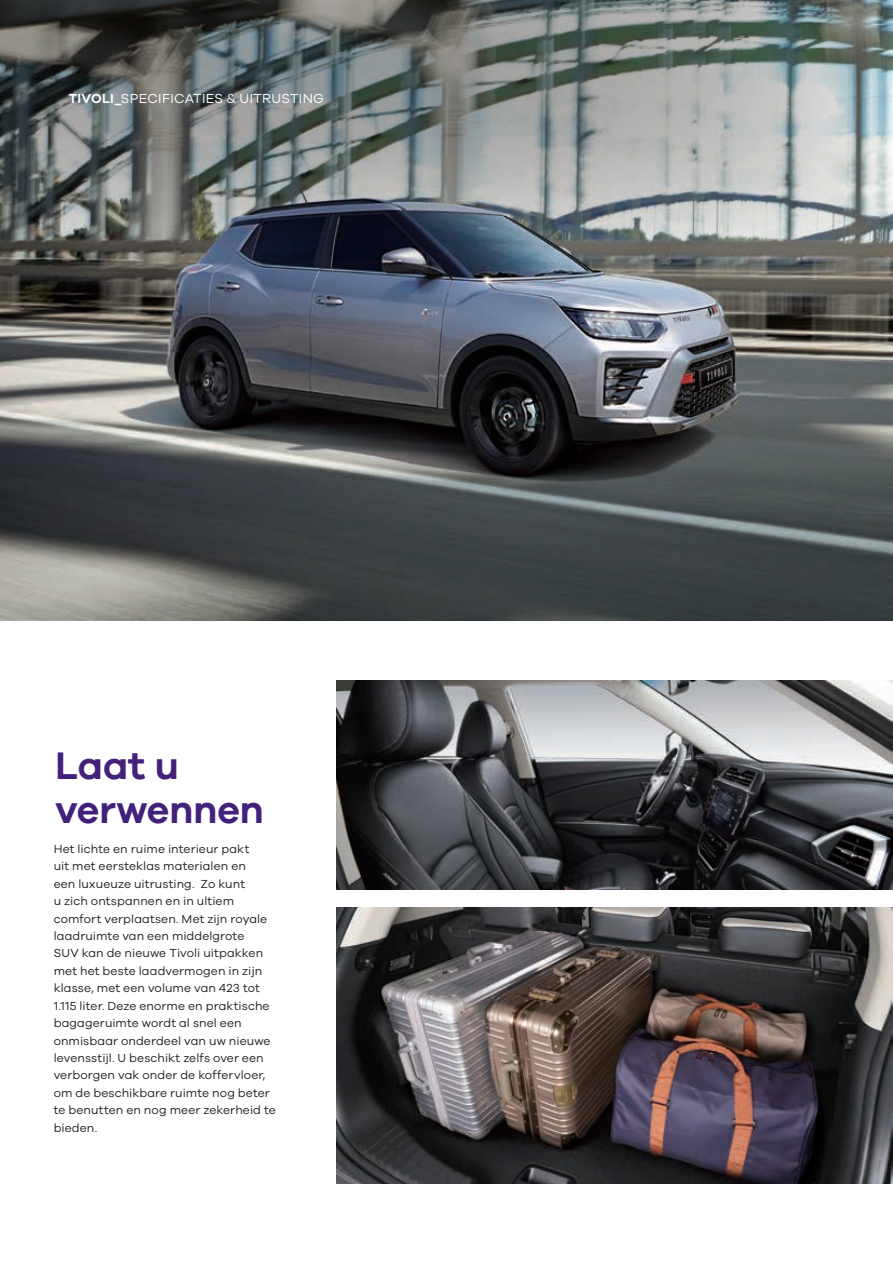
<style>
.page{position:relative;width:893px;height:1263px;background:#fff}
.page>*{position:absolute;margin:0;border:0;box-sizing:border-box;transform-origin:0 0}
.t1{font:600 39.6px/44.5px "Galano Grotesque";letter-spacing:-.01em;color:#43217a}
.t2{font:13.5px "Galano Grotesque";letter-spacing:.02em;color:#fff}
.t3{font:12px/17.4px "Galano Grotesque";letter-spacing:.01em;color:#231f20}
.s1{font-weight:600}
</style>
<div class="page">
<img style="left:0;top:276px;width:893px;height:345px">
<img style="left:0;top:0;width:893px;height:276px">
<img style="left:336px;top:680px;width:557px;height:209px">
<img style="left:336px;top:907px;width:557px;height:276px">
<p class="t2" style="left:69px;top:90px;width:257px"><span class="s1">TIVOLI_</span>SPECIFICATIES &amp; UITRUSTING</p>
<h1 class="t1" style="left:55px;top:742px;width:210px">Laat u verwennen</h1>
<p class="t3" style="left:54px;top:840px;width:224px">Het lichte en ruime interieur pakt<br>uit met eersteklas materialen en<br>een luxueuze uitrusting. Zo kunt<br>u zich ontspannen en in ultiem comfort verplaatsen. Met zijn royale laadruimte van een middelgrote<br>SUV kan de nieuwe Tivoli uitpakken met het beste laadvermogen in zijn klasse, met een volume van 423 tot<br>1.115 liter. Deze enorme en praktische bagageruimte wordt al snel een onmisbaar onderdeel van uw nieuwe levensstijl. U beschikt zelfs over een verborgen vak onder de koffervloer, om de beschikbare ruimte nog beter te benutten en nog meer zekerheid te bieden.</p>
</div>
